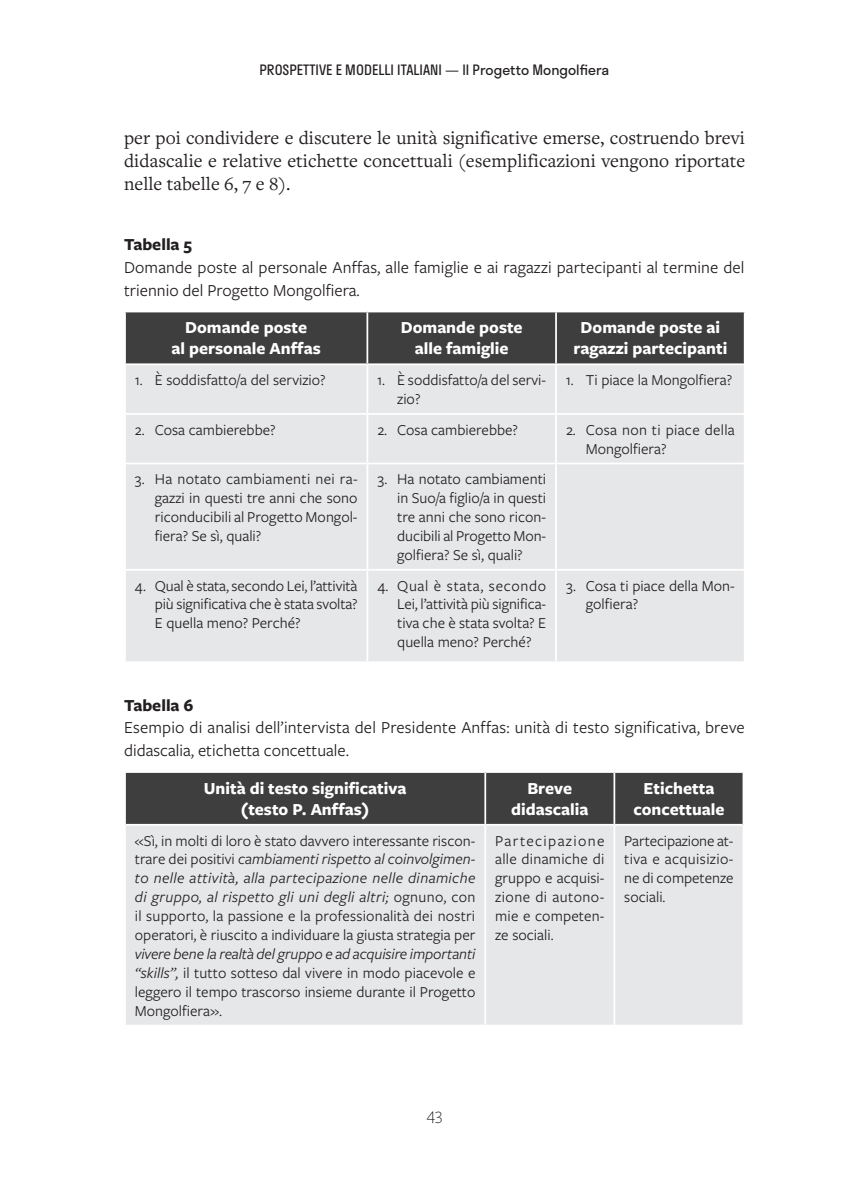
<style>
.page{position:relative;width:844px;height:1191px;background:#fff}
.page>*{position:absolute;margin:0;border:0;box-sizing:border-box;transform-origin:0 0}
.t1{font:19.25px/22.8px "Freight Text Pro";letter-spacing:.005em;color:#231f20;text-align:justify}
.t2{font:17.5px/22.8px "Freight Sans Pro";letter-spacing:.005em;color:#231f20}
.t3{font:700 17.5px/21px "Freight Sans Pro";color:#fff;text-align:center}
.t4{font:700 17.5px "Freight Sans Pro";color:#231f20}
.t5{font:300 17.5px "Freight Sans Pro";color:#231f20}
.t6{font:15.75px/18.9px "Freight Sans Pro";color:#231f20;text-align:justify}
.t7{font:14px "Stratos";color:#231f20}
.s1{font-style:italic}
</style>
<div class="page">
<div style="left:126px;top:312px;width:617px;height:51px;background:#3e3e3f"></div>
<div style="left:126px;top:365px;width:617px;height:296px;background:#e6e7e9"></div>
<hr style="left:366px;top:312px;width:2px;height:51px;background:#fff">
<hr style="left:555px;top:312px;width:1px;height:51px;background:#fff">
<hr style="left:366px;top:365px;width:2px;height:48px;background:#fff">
<hr style="left:555px;top:365px;width:1px;height:48px;background:#fff">
<hr style="left:124px;top:413px;width:243px;height:2px;background:#fff">
<hr style="left:367px;top:413px;width:189px;height:2px;background:#fff">
<hr style="left:366px;top:415px;width:2px;height:47px;background:#fff">
<hr style="left:556px;top:413px;width:189px;height:2px;background:#fff">
<hr style="left:555px;top:415px;width:1px;height:47px;background:#fff">
<hr style="left:124px;top:462px;width:243px;height:2px;background:#fff">
<hr style="left:367px;top:462px;width:189px;height:2px;background:#fff">
<hr style="left:366px;top:464px;width:2px;height:105px;background:#fff">
<hr style="left:556px;top:462px;width:189px;height:2px;background:#fff">
<hr style="left:555px;top:464px;width:1px;height:105px;background:#fff">
<hr style="left:124px;top:569px;width:243px;height:1px;background:#fff">
<hr style="left:367px;top:569px;width:189px;height:1px;background:#fff">
<hr style="left:366px;top:570px;width:2px;height:91px;background:#fff">
<hr style="left:556px;top:569px;width:189px;height:1px;background:#fff">
<hr style="left:555px;top:570px;width:1px;height:91px;background:#fff">
<div style="left:126px;top:773px;width:616px;height:51px;background:#3e3e3f"></div>
<div style="left:126px;top:826px;width:616px;height:198px;background:#e6e7e9"></div>
<hr style="left:484px;top:773px;width:2px;height:51px;background:#fff">
<hr style="left:613px;top:773px;width:2px;height:51px;background:#fff">
<hr style="left:484px;top:825px;width:2px;height:199px;background:#fff">
<hr style="left:613px;top:825px;width:2px;height:199px;background:#fff">
<p class="t7" style="left:259px;top:58px;width:351px">PROSPETTIVE E MODELLI ITALIANI — Il Progetto Mongolfiera</p>
<p class="t1" style="left:124px;top:126px;width:622px">per poi condividere e discutere le unità significative emerse, costruendo brevi didascalie e relative etichette concettuali (esemplificazioni vengono riportate nelle tabelle 6, 7 e 8).</p>
<p class="t4" style="left:124px;top:232px;width:70px">Tabella 5</p>
<p class="t2" style="left:124px;top:255px;width:621px">Domande poste al personale Anffas, alle famiglie e ai ragazzi partecipanti al termine del triennio del Progetto Mongolfiera.</p>
<p class="t3" style="left:171px;top:316px;width:151px">Domande poste<br>al personale Anffas</p>
<p class="t3" style="left:400px;top:316px;width:123px">Domande poste alle famiglie</p>
<p class="t3" style="left:573px;top:316px;width:155px">Domande poste ai ragazzi partecipanti</p>
<p class="t6" style="left:135px;top:370px;width:192px">1. È soddisfatto/a del servizio?</p>
<p class="t6" style="left:397px;top:370px;width:150px;text-indent:-20px">1. È soddisfatto/a del servi&shy;zio?</p>
<p class="t6" style="left:566px;top:370px;width:168px">1. Ti piace la Mongolfiera?</p>
<p class="t6" style="left:135px;top:419px;width:142px">2. Cosa cambierebbe?</p>
<p class="t6" style="left:377px;top:419px;width:142px">2. Cosa cambierebbe?</p>
<p class="t6" style="left:585px;top:419px;width:150px;text-indent:-20px">2. Cosa non ti piace della<br>Mongolfiera?</p>
<p class="t6" style="left:155px;top:469px;width:204px;text-indent:-20px">3. Ha notato cambiamenti nei ra&shy;gazzi in questi tre anni che sono riconducibili al Progetto Mongol&shy;fiera? Se sì, quali?</p>
<p class="t6" style="left:397px;top:469px;width:150px;text-indent:-20px">3. Ha notato cambiamenti in Suo/a figlio/a in questi tre anni che sono ricon&shy;ducibili al Progetto Mon&shy;golfiera? Se sì, quali?</p>
<p class="t6" style="left:155px;top:575px;width:204px;text-indent:-20px">4. Qual è stata, secondo Lei, l’attività più significativa che è stata svolta?<br>E quella meno? Perché?</p>
<p class="t6" style="left:397px;top:575px;width:150px;text-indent:-20px">4. Qual è stata, secondo Lei, l’attività più significa&shy;tiva che è stata svolta? E quella meno? Perché?</p>
<p class="t6" style="left:585px;top:575px;width:150px;text-indent:-20px">3. Cosa ti piace della Mon&shy;golfiera?</p>
<p class="t4" style="left:124px;top:693px;width:71px">Tabella 6</p>
<p class="t2" style="left:124px;top:715px;width:622px">Esempio di analisi dell’intervista del Presidente Anffas: unità di testo significativa, breve didascalia, etichetta concettuale.</p>
<p class="t3" style="left:204px;top:777px;width:204px">Unità di testo significativa (testo P. Anffas)</p>
<p class="t3" style="left:511px;top:777px;width:79px">Breve didascalia</p>
<p class="t3" style="left:633px;top:777px;width:93px">Etichetta concettuale</p>
<p class="t6" style="left:135px;top:830px;width:342px">«Sì, in molti di loro è stato davvero interessante riscon&shy;trare dei positivi <span class="s1">cambiamenti rispetto al coinvolgimen&shy;to nelle attività, alla partecipazione nelle dinamiche di gruppo, al rispetto gli uni degli altri;</span> ognuno, con il supporto, la passione e la professionalità dei nostri operatori, è riuscito a individuare la giusta strategia per</p>
<p class="t6" style="left:135px;top:943px;width:342px"><span class="s1">vivere bene la realtà del gruppo e ad acquisire importanti “skills”,</span> il tutto sotteso dal vivere in modo piacevole e leggero il tempo trascorso insieme durante il Progetto Mongolfiera».</p>
<p class="t6" style="left:495px;top:830px;width:111px">Partecipazione alle dinamiche di gruppo e acquisi&shy;zione di autono&shy;mie e competen&shy;ze sociali.</p>
<p class="t6" style="left:624px;top:830px;width:111px">Partecipazione at&shy;tiva e acquisizio&shy;ne di competenze sociali.</p>
<p class="t5" style="left:426px;top:1102px;width:17px">43</p>
</div>
